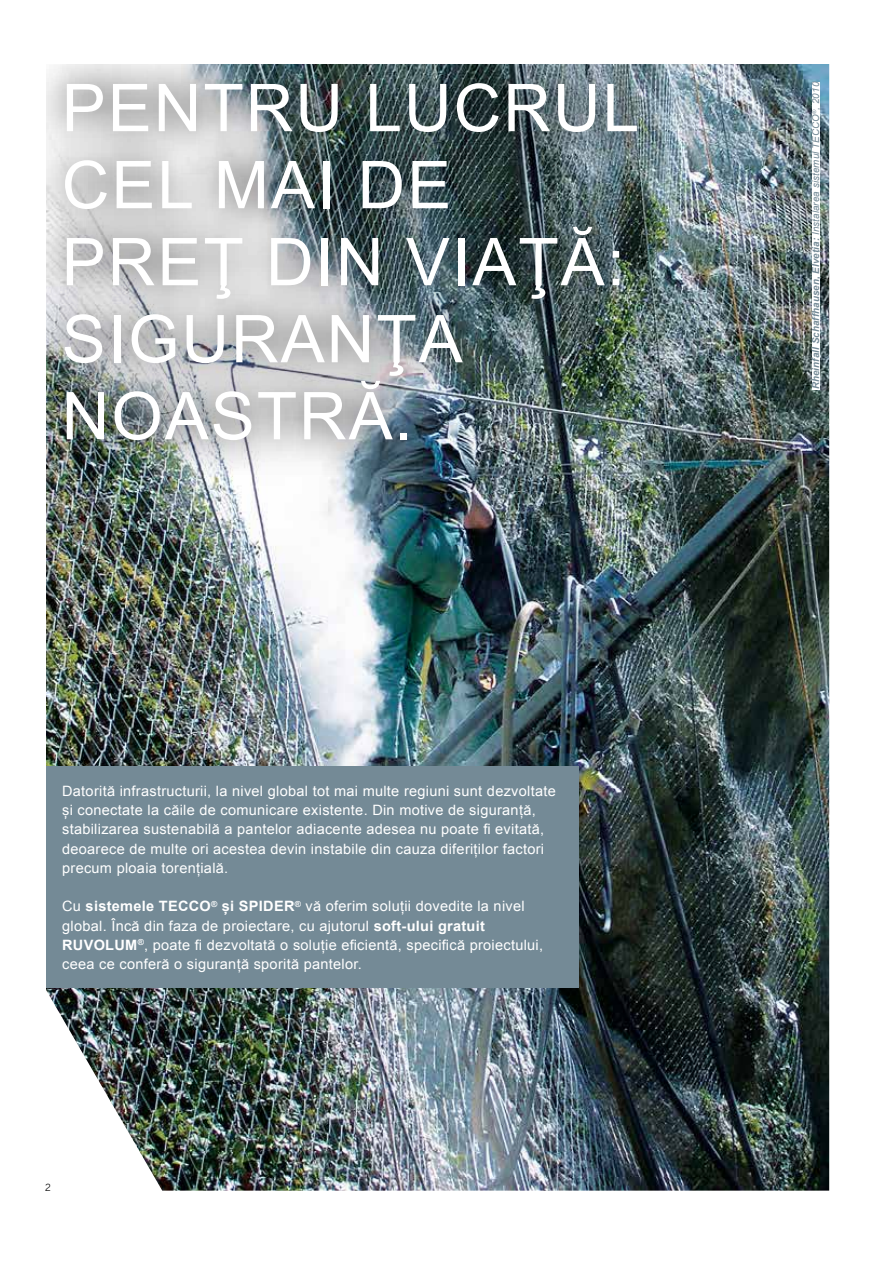
<style>
.page{position:relative;width:893px;height:1263px;background:#fff}
.page>*{position:absolute;margin:0;border:0;box-sizing:border-box;transform-origin:0 0}
.t1{font:66px/76.9px "Arial";letter-spacing:.03em;color:#fff}
.t2{font:14.25px/19.2px "Arial";letter-spacing:.02em;color:#fff}
.t3{font:italic 700 9.75px "Arial";letter-spacing:.01em;color:#748a96}
.t4{font:9.75px "Benton Sans";color:#000}
.s1{font-weight:700}
.s2{font-weight:400}
</style>
<div class="page">
<img style="left:46px;top:64px;width:783px;height:1126px">
<div style="left:45px;top:767px;width:534px;height:221px;background:#748a96"></div>
<img style="left:46px;top:64px;width:626px;height:414px">
<div style="left:812px;top:82px;width:7px;height:307px;background:#fff"></div>
<h1 class="t1" style="left:62px;top:70px;width:579px">PENTRU LUCRUL<br>CEL MAI DE<br>PREŢ DIN VIAŢĂ:<br>SIGURANŢA<br>NOASTRĂ.</h1>
<p class="t2" style="left:62px;top:781px;width:495px">Datorită infrastructurii, la nivel global tot mai multe regiuni sunt dezvoltate și conectate la căile de comunicare existente. Din motive de siguranță, stabilizarea sustenabilă a pantelor adiacente adesea nu poate fi evitată, deoarece de multe ori acestea devin instabile din cauza diferiților factori precum ploaia torențială.</p>
<p class="t2" style="left:62px;top:897px;width:482px">Cu <span class="s1">sistemele TECCO</span><sup>®</sup> <span class="s1">și SPIDER</span><sup>®</sup> vă oferim soluții dovedite la nivel global. Încă din faza de proiectare, cu ajutorul <span class="s1">soft-ului gratuit RUVOLUM</span><sup>®</sup>, poate fi dezvoltată o soluție eficientă, specifică proiectului, ceea ce conferă o siguranță sporită pantelor.</p>
<p class="t4" style="left:45px;top:1181px;width:7px">2</p>
<p class="t3" style="left:809px;top:389px;width:309px;rotate:-90deg">Rheinfall Schaffhausen, Elveția: <span class="s2">Instalarea sistemul TECCO</span><sup>®</sup><span class="s2">, 2010</span></p>
</div>
